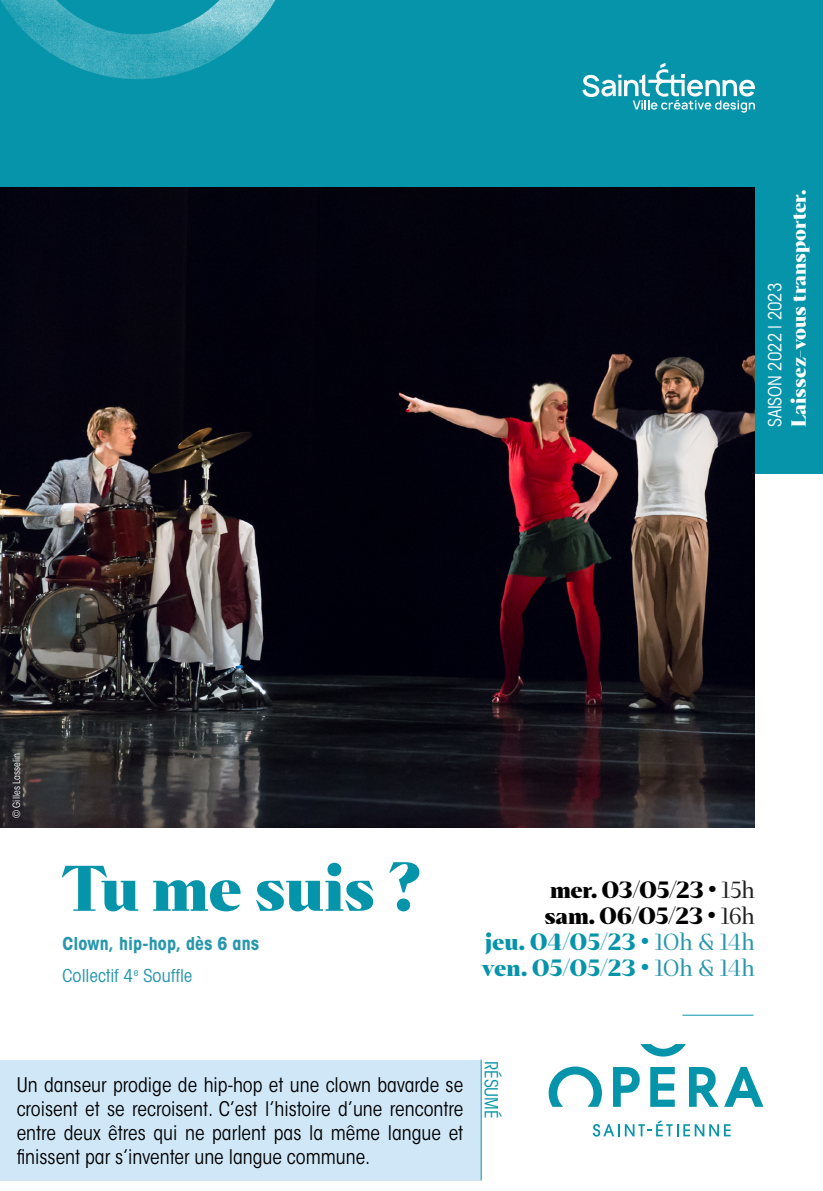
<style>
.page{position:relative;width:823px;height:1191px;background:#fff}
.page>*{position:absolute;margin:0;border:0;box-sizing:border-box;transform-origin:0 0}
.t1{font:900 60px "Abstract";letter-spacing:-.01em;color:#0594aa}
.t2{font:900 22px/26px "Abstract";letter-spacing:-.015em;color:#000;text-align:right}
.t3{font:condensed 20px/24px "ITC Avant Garde Std";color:#000;text-align:justify}
.t4{font:900 19px "Abstract";color:#fff}
.t5{font:700 condensed 18px/31.4px "Avant Garde";letter-spacing:.01em;color:#2797ae}
.t6{font:condensed 18px "ITC Avant Garde Std";color:#fff}
.t7{font:condensed 18px "ITC Avant Garde Std";color:#0594aa}
.t8{font:condensed 10px "ITC Avant Garde Std";color:#fff}
.s1{font-weight:400}
.s2{font-weight:300;color:#212121}
.s3{color:#0594aa}
.s4{font-weight:300;color:#2797ae}
</style>
<div class="page">
<div style="left:0;top:0;width:822px;height:473px;background:#0594aa"></div>
<img style="left:0;top:187px;width:754px;height:640px">
<svg style="left:582px;top:63px;width:172px;height:50px"></svg>
<img style="left:0;top:0;width:276px;height:79px">
<hr style="left:682px;top:1014px;width:71px;height:1px;background:#0594aa">
<svg style="left:592px;top:1120px;width:138px;height:16px"></svg>
<svg style="left:548px;top:1066px;width:53px;height:40px"></svg>
<svg style="left:613px;top:1067px;width:26px;height:39px"></svg>
<svg style="left:650px;top:1067px;width:24px;height:39px"></svg>
<svg style="left:689px;top:1067px;width:74px;height:39px"></svg>
<svg style="left:640px;top:1044px;width:45px;height:12px"></svg>
<div style="left:0;top:1059px;width:480px;height:121px;background:#d0e7f7"></div>
<hr style="left:480px;top:1059px;width:1px;height:121px;background:#0594aa">
<p class="t6" style="left:763px;top:427px;width:146px;rotate:-90deg">SAISON 2022 l 2023</p>
<p class="t4" style="left:786px;top:427px;width:239px;rotate:-90deg">Laissez-vous transporter.</p>
<p class="t8" style="left:11px;top:818px;width:67px;rotate:-90deg">© Gilles Lasselin</p>
<h1 class="t1" style="left:62px;top:850px;width:361px">Tu me suis ?</h1>
<p class="t5" style="left:62px;top:927px;width:198px">Clown, hip-hop, dès 6 ans<br><span class="s1">Collectif 4</span><sup>e</sup> <span class="s1">Souffle</span></p>
<p class="t2" style="left:481px;top:878px;width:274px">mer. 03/05/23 • <span class="s2">15h<br></span>sam. 06/05/23 • <span class="s2">16h<br></span><span class="s3">jeu. 04/05/23 •</span> <span class="s4">10h &amp; 14h </span><span class="s3">ven. 05/05/23 •</span> <span class="s4">10h &amp; 14h</span></p>
<p class="t3" style="left:17px;top:1072px;width:448px">Un danseur prodige de hip-hop et une clown bavarde se croisent et se recroisent. C’est l’histoire d’une rencontre entre deux êtres qui ne parlent pas la même langue et finissent par s’inventer une langue commune.</p>
<p class="t7" style="left:502px;top:1061px;width:59px;rotate:90deg">RÉSUMÉ</p>
</div>
